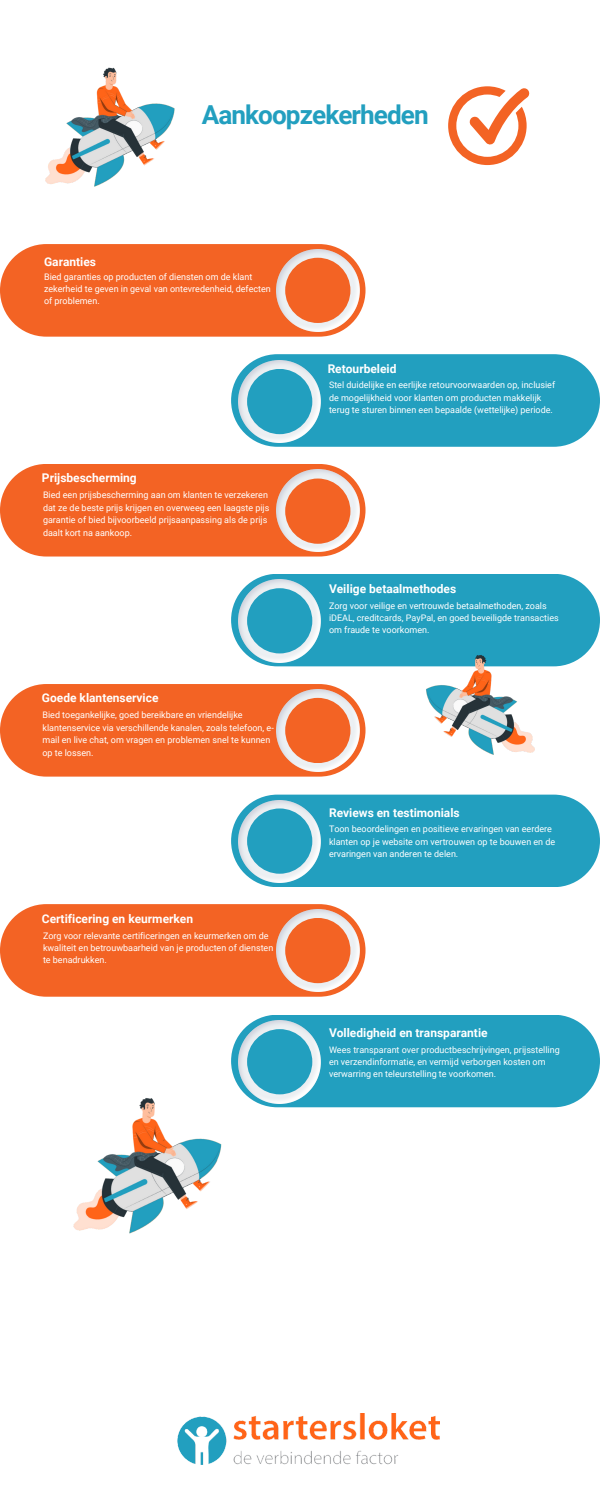
<style>
.page{position:relative;width:600px;height:1500px;background:#fff}
.page>*{position:absolute;margin:0;border:0;box-sizing:border-box;transform-origin:0 0}
.t1{font:700 26.1px "Roboto";letter-spacing:-.035em;color:#229fbf}
.t2{font:700 12px "Roboto";color:#fff}
.t3{font:9px/12px "Roboto";color:#fff}
</style>
<div class="page">
<img style="left:177px;top:1413px;width:263px;height:52px">
<svg style="left:448px;top:86px;width:82px;height:79px"></svg>
<img style="left:45px;top:67px;width:130px;height:119px">
<div style="left:0;top:244px;width:366px;height:93px;background:#f36324;border-radius:46px"></div>
<img style="left:277px;top:249px;width:82px;height:83px">
<div style="left:0;top:464px;width:366px;height:93px;background:#f36324;border-radius:46px"></div>
<div style="left:0;top:684px;width:366px;height:93px;background:#f36324;border-radius:46px"></div>
<div style="left:0;top:904px;width:366px;height:93px;background:#f36324;border-radius:46px"></div>
<div style="left:231px;top:354px;width:369px;height:93px;background:#229fbf;border-radius:46px"></div>
<img style="left:238px;top:360px;width:83px;height:83px">
<img style="left:277px;top:469px;width:82px;height:83px">
<img style="left:277px;top:689px;width:82px;height:83px">
<img style="left:277px;top:909px;width:82px;height:83px">
<div style="left:231px;top:574px;width:369px;height:92px;background:#229fbf;border-radius:46px"></div>
<img style="left:238px;top:580px;width:83px;height:82px">
<div style="left:231px;top:795px;width:369px;height:92px;background:#229fbf;border-radius:46px"></div>
<img style="left:238px;top:800px;width:83px;height:83px">
<div style="left:231px;top:1015px;width:369px;height:92px;background:#229fbf;border-radius:46px"></div>
<img style="left:238px;top:1021px;width:83px;height:82px">
<div style="left:285px;top:698px;width:65px;height:65px;background:#f36324;border-radius:50%"></div>
<div style="left:285px;top:479px;width:65px;height:65px;background:#f36324;border-radius:50%"></div>
<div style="left:285px;top:918px;width:65px;height:65px;background:#f36324;border-radius:50%"></div>
<div style="left:285px;top:258px;width:65px;height:65px;background:#f36324;border-radius:50%"></div>
<div style="left:247px;top:369px;width:65px;height:65px;background:#229fbf;border-radius:50%"></div>
<div style="left:247px;top:588px;width:65px;height:65px;background:#229fbf;border-radius:50%"></div>
<div style="left:247px;top:808px;width:65px;height:66px;background:#229fbf;border-radius:50%"></div>
<div style="left:247px;top:1029px;width:65px;height:65px;background:#229fbf;border-radius:50%"></div>
<img style="left:425px;top:655px;width:111px;height:100px">
<img style="left:73px;top:1098px;width:149px;height:136px">
<p class="t2" style="left:44px;top:255px;width:53px">Garanties</p>
<p class="t1" style="left:202px;top:100px;width:229px">Aankoopzekerheden</p>
<p class="t3" style="left:44px;top:271px;width:228px">Bied garanties op producten of diensten om de klant zekerheid te geven in geval van ontevredenheid, defecten of problemen.</p>
<p class="t2" style="left:42px;top:471px;width:96px">Prijsbescherming</p>
<p class="t3" style="left:43px;top:489px;width:228px;line-height:12.5px">Bied een prijsbescherming aan om klanten te verzekeren dat ze de beste prijs krijgen en overweeg een laagste pijs garantie of bied bijvoorbeeld prijsaanpassing als de prijs daalt kort na aankoop.</p>
<p class="t2" style="left:42px;top:691px;width:118px">Goede klantenservice</p>
<p class="t3" style="left:42px;top:709px;width:233px;line-height:12.5px">Bied toegankelijke, goed bereikbare en vriendelijke klantenservice via verschillende kanalen, zoals telefoon, e&shy;mail en live chat, om vragen en problemen snel te kunnen op te lossen.</p>
<p class="t2" style="left:42px;top:912px;width:153px">Certificering en keurmerken</p>
<p class="t3" style="left:43px;top:930px;width:232px">Zorg voor relevante certificeringen en keurmerken om de kwaliteit en betrouwbaarheid van je producten of diensten te benadrukken.</p>
<p class="t2" style="left:328px;top:362px;width:70px">Retourbeleid</p>
<p class="t3" style="left:329px;top:379px;width:228px;line-height:12.5px">Stel duidelijke en eerlijke retourvoorwaarden op, inclusief de mogelijkheid voor klanten om producten makkelijk terug te sturen binnen een bepaalde (wettelijke) periode.</p>
<p class="t2" style="left:329px;top:582px;width:129px">Veilige betaalmethodes</p>
<p class="t3" style="left:329px;top:600px;width:231px">Zorg voor veilige en vertrouwde betaalmethoden, zoals iDEAL, creditcards, PayPal, en goed beveiligde transacties om fraude te voorkomen.</p>
<p class="t2" style="left:329px;top:806px;width:132px">Reviews en testimonials</p>
<p class="t3" style="left:329px;top:823px;width:228px">Toon beoordelingen en positieve ervaringen van eerdere klanten op je website om vertrouwen op te bouwen en de ervaringen van anderen te delen.</p>
<p class="t2" style="left:329px;top:1026px;width:160px">Volledigheid en transparantie</p>
<p class="t3" style="left:329px;top:1044px;width:232px">Wees transparant over productbeschrijvingen, prijsstelling en verzendinformatie, en vermijd verborgen kosten om verwarring en teleurstelling te voorkomen.</p>
</div>
